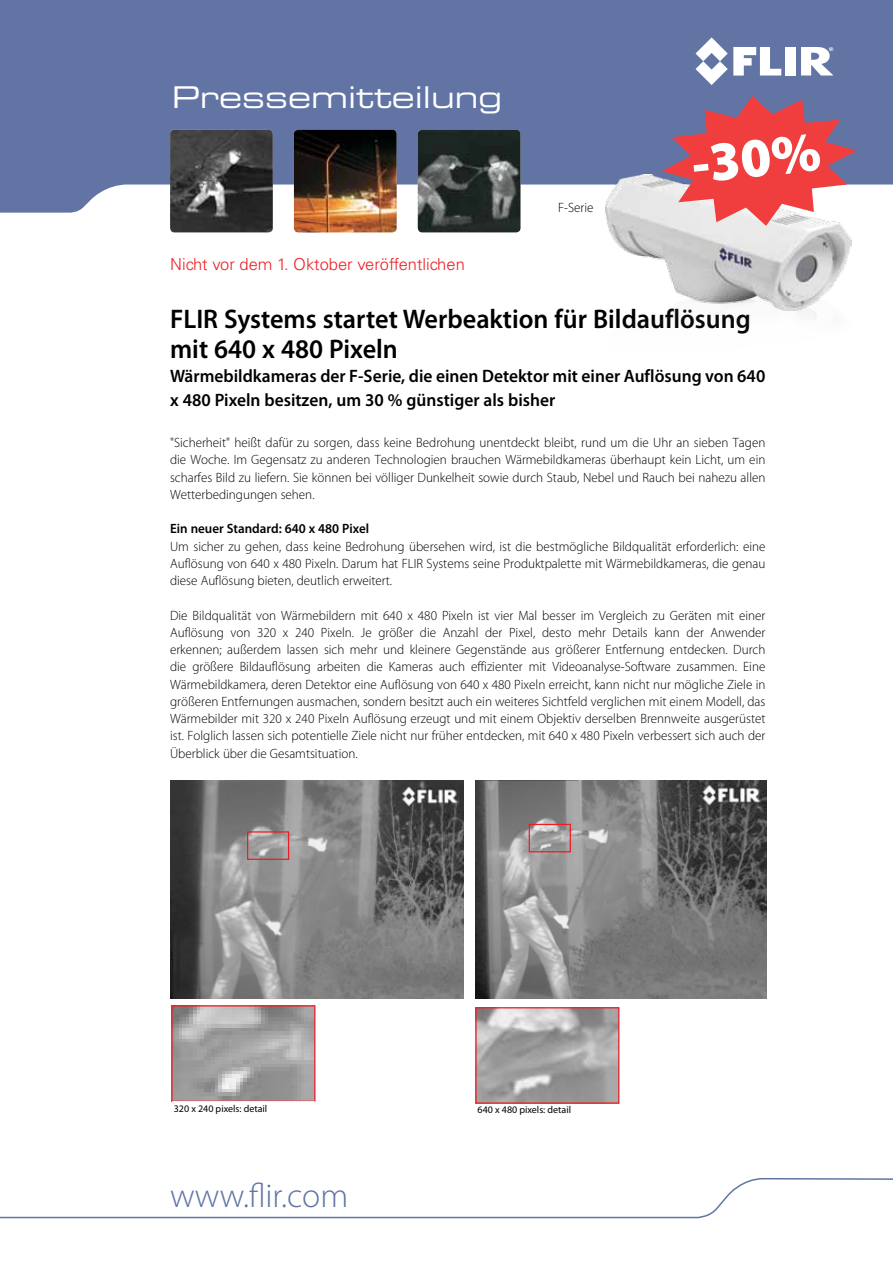
<style>
.page{position:relative;width:893px;height:1263px;background:#fff}
.page>*{position:absolute;margin:0;border:0;box-sizing:border-box;transform-origin:0 0}
.t1{font:900 55.8px "Myriad Pro";color:#fff}
.t2{font:300 34.05px "Myriad Pro";color:#6174a4}
.t3{font:30px "Eurostile LT Std Ex 2";color:#fff}
.t4{font:600 27px/30px "Myriad Pro";color:#000}
.t5{font:600 18px/24px "Myriad Pro";color:#000}
.t6{font:300 16.5px "Univers LT Std";color:#ed1d24}
.t7{font:300 13.5px/17.2px "Myriad Pro";color:#000;text-align:justify}
.t8{font:600 13.5px "Myriad Pro";color:#000}
.t9{font:10.05px "Myriad Pro";color:#000}
</style>
<div class="page">
<div style="left:0;top:0;width:893px;height:213px;background:#6174a4"></div>
<svg style="left:0;top:1178px;width:893px;height:41px"></svg>
<img style="left:170px;top:130px;width:103px;height:102px">
<img style="left:294px;top:130px;width:103px;height:102px">
<img style="left:418px;top:130px;width:102px;height:102px">
<div style="left:786px;top:47px;width:10px;height:29px;background:#fff"></div>
<svg style="left:695px;top:37px;width:86px;height:48px"></svg>
<svg style="left:801px;top:47px;width:32px;height:29px"></svg>
<img style="left:171px;top:781px;width:292px;height:217px">
<div style="left:247px;top:831px;width:42px;height:29px;border:1px solid #ed1d24"></div>
<img style="left:475px;top:780px;width:292px;height:219px">
<div style="left:529px;top:824px;width:42px;height:28px;border:1px solid #ed1d24"></div>
<img style="left:173px;top:1007px;width:140px;height:93px">
<div style="left:171px;top:1005px;width:144px;height:97px;border:1px solid #ed1d24"></div>
<img style="left:477px;top:1009px;width:140px;height:93px">
<div style="left:475px;top:1007px;width:144px;height:97px;border:1px solid #ed1d24"></div>
<hr style="left:172px;top:1101px;width:143px;height:1px;background:#fff">
<img style="left:605px;top:174px;width:247px;height:119px">
<img style="left:678px;top:293px;width:148px;height:28px">
<svg style="left:662px;top:96px;width:195px;height:130px;background:#cb6d78"></svg>
<h3 class="t3" style="left:172px;top:76px;width:332px">Pressemitteilung</h3>
<p class="t6" style="left:170px;top:254px;width:296px">Nicht vor dem 1. Oktober veröffentlichen</p>
<p class="t7" style="left:558px;top:199px;width:37px">F-Serie</p>
<h1 class="t1" style="left:688px;top:133px;width:131px;rotate:-6deg">-30%</h1>
<h3 class="t4" style="left:170px;top:303px;width:582px">FLIR Systems startet Werbeaktion für Bildauflösung mit 640 x 480 Pixeln</h3>
<h3 class="t5" style="left:170px;top:363px;width:597px">Wärmebildkameras der F-Serie, die einen Detektor mit einer Auflösung von 640 x 480 Pixeln besitzen, um 30 % günstiger als bisher</h3>
<p class="t7" style="left:170px;top:434px;width:597px">"Sicherheit" heißt dafür zu sorgen, dass keine Bedrohung unentdeckt bleibt, rund um die Uhr an sieben Tagen die Woche. Im Gegensatz zu anderen Technologien brauchen Wärmebildkameras überhaupt kein Licht, um ein scharfes Bild zu liefern. Sie können bei völliger Dunkelheit sowie durch Staub, Nebel und Rauch bei nahezu allen Wetterbedingungen sehen.</p>
<p class="t8" style="left:170px;top:520px;width:201px">Ein neuer Standard: 640 x 480 Pixel</p>
<p class="t7" style="left:170px;top:538px;width:597px">Um sicher zu gehen, dass keine Bedrohung übersehen wird, ist die bestmögliche Bildqualität erforderlich: eine Auflösung von 640 x 480 Pixeln. Darum hat FLIR Systems seine Produktpalette mit Wärmebildkameras, die genau diese Auflösung bieten, deutlich erweitert.</p>
<p class="t7" style="left:170px;top:607px;width:597px">Die Bildqualität von Wärmebildern mit 640 x 480 Pixeln ist vier Mal besser im Vergleich zu Geräten mit einer Auflösung von 320 x 240 Pixeln. Je größer die Anzahl der Pixel, desto mehr Details kann der Anwender erkennen; außerdem lassen sich mehr und kleinere Gegenstände aus größerer Entfernung entdecken. Durch die größere Bildauflösung arbeiten die Kameras auch effizienter mit Videoanalyse-Software zusammen. Eine Wärmebildkamera, deren Detektor eine Auflösung von 640 x 480 Pixeln erreicht, kann nicht nur mögliche Ziele in größeren Entfernungen ausmachen, sondern besitzt auch ein weiteres Sichtfeld verglichen mit einem Modell, das Wärmebilder mit 320 x 240 Pixeln Auflösung erzeugt und mit einem Objektiv derselben Brennweite ausgerüstet ist. Folglich lassen sich potentielle Ziele nicht nur früher entdecken, mit 640 x 480 Pixeln verbessert sich auch der Überblick über die Gesamtsituation.</p>
<p class="t9" style="left:174px;top:1102px;width:95px">320 x 240 pixels: detail</p>
<p class="t9" style="left:477px;top:1104px;width:95px">640 x 480 pixels: detail</p>
<h2 class="t2" style="left:170px;top:1176px;width:180px">www.flir.com</h2>
</div>
